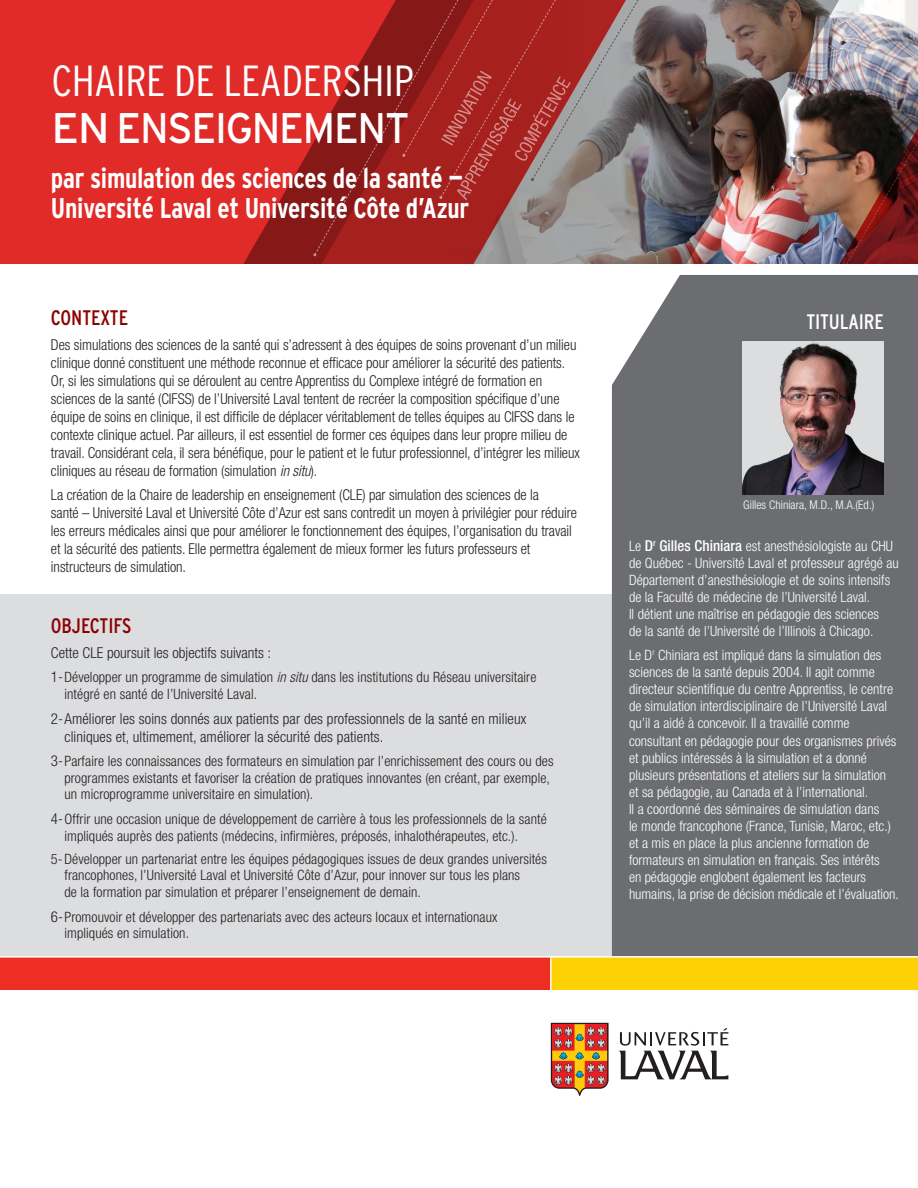
<style>
.page{position:relative;width:918px;height:1188px;background:#fff}
.page>*{position:absolute;margin:0;border:0;box-sizing:border-box;transform-origin:0 0}
.t1{font:300 condensed 43.5px "Interstate";letter-spacing:-.01em;color:#fff;scale:1.05 1}
.t2{font:42.75px "Interstate";letter-spacing:-.03em;color:#fff;scale:1.05 1}
.nom_de_la_CLE{font:700 condensed 28.5px/30px "Interstate";letter-spacing:-.01em;color:#fff;scale:.94 1}
.titre_bourgogne-14_p{font:condensed 21px "Interstate";letter-spacing:-.005em;color:#8b0202}
.titre_blanc-14_pt{font:condensed 21px "Interstate";letter-spacing:-.005em;color:#fff}
.texte_courant{font:300 condensed 15px/18px "Helvetica Neue";letter-spacing:-.005em;color:#231f20}
.puces-10_pt{font:300 condensed 15px/18px "Helvetica Neue";letter-spacing:.005em;color:#231f20}
.texte_blanc{font:300 condensed 14.25px/17.1px "Helvetica Neue";color:#fff}
.puces-10_pt-2{font:300 condensed 14.25px/16.5px "Helvetica Neue";letter-spacing:.005em;color:#231f20}
.texte_blanc-2{font:300 condensed 12px "Helvetica Neue";color:#fff}
.s1{font-style:italic}
.s2{font-size:15px}
.s3{font-weight:500;font-size:15px}
</style>
<div class="page">
<div style="left:0;top:594px;width:918px;height:374px;background:#dcdddf"></div>
<div style="left:612px;top:275px;width:306px;height:681px;background:#6c6d70"></div>
<img style="left:742px;top:341px;width:142px;height:154px">
<img style="left:0;top:0;width:807px;height:264px">
<svg style="left:313px;top:0;width:334px;height:256px;background:#9f4240"></svg>
<img style="left:807px;top:0;width:111px;height:264px">
<svg style="left:619px;top:1028px;width:109px;height:51px"></svg>
<svg style="left:551px;top:1023px;width:58px;height:73px;background:#c6744f"></svg>
<div style="left:551px;top:957px;width:367px;height:33px;background:#fed105"></div>
<div style="left:0;top:957px;width:551px;height:33px;background:#ee2e22"></div>
<hr style="left:0;top:956px;width:918px;height:2px;background:#fff">
<hr style="left:550px;top:957px;width:2px;height:33px;background:#fff">
<p class="t1" style="left:51px;top:56px;width:347px">CHAIRE DE LEADERSHIP</p>
<p class="t2" style="left:51px;top:104px;width:342px">EN ENSEIGNEMENT</p>
<p class="nom_de_la_CLE" style="left:51px;top:163px;width:446px">par simulation des sciences de la santé —<br>Université Laval et Université Côte d’Azur</p>
<p class="titre_bourgogne-14_p" style="left:51px;top:306px;width:79px">CONTEXTE</p>
<p class="texte_courant" style="left:51px;top:335px;width:530px">Des simulations des sciences de la santé qui s’adressent à des équipes de soins provenant d’un milieu clinique donné constituent une méthode reconnue et efficace pour améliorer la sécurité des patients.<br>Or, si les simulations qui se déroulent au centre Apprentiss du Complexe intégré de formation en sciences de la santé (CIFSS) de l’Université Laval tentent de recréer la composition spécifique d’une équipe de soins en clinique, il est difficile de déplacer véritablement de telles équipes au CIFSS dans le contexte clinique actuel. Par ailleurs, il est essentiel de former ces équipes dans leur propre milieu de travail. Considérant cela, il sera bénéfique, pour le patient et le futur professionnel, d’intégrer les milieux cliniques au réseau de formation (simulation <span class="s1">in situ</span>).</p>
<p class="texte_courant" style="left:51px;top:486px;width:527px">La création de la Chaire de leadership en enseignement (CLE) par simulation des sciences de la<br>santé – Université Laval et Université Côte d’Azur est sans contredit un moyen à privilégier pour réduire les erreurs médicales ainsi que pour améliorer le fonctionnement des équipes, l’organisation du travail et la sécurité des patients. Elle permettra également de mieux former les futurs professeurs et instructeurs de simulation.</p>
<p class="titre_bourgogne-14_p" style="left:51px;top:614px;width:82px">OBJECTIFS</p>
<p class="texte_courant" style="left:51px;top:643px;width:222px">Cette CLE poursuit les objectifs suivants :</p>
<p class="puces-10_pt-2" style="left:64px;top:669px;width:473px;text-indent:-14px"><span class="s2">1-</span>Développer un programme de simulation <span class="s1">in situ</span> dans les institutions du Réseau universitaire intégré en santé de l’Université Laval.</p>
<p class="puces-10_pt" style="left:64px;top:709px;width:463px;text-indent:-14px">2-Améliorer les soins donnés aux patients par des professionnels de la santé en milieux cliniques et, ultimement, améliorer la sécurité des patients.</p>
<p class="puces-10_pt-2" style="left:64px;top:753px;width:491px;text-indent:-14px"><span class="s2">3-</span>Parfaire les connaissances des formateurs en simulation par l’enrichissement des cours ou des programmes existants et favoriser la création de pratiques innovantes (en créant, par exemple, un microprogramme universitaire en simulation).</p>
<p class="puces-10_pt-2" style="left:64px;top:811px;width:484px;text-indent:-14px"><span class="s2">4-</span>Offrir une occasion unique de développement de carrière à tous les professionnels de la santé impliqués auprès des patients (médecins, infirmières, préposés, inhalothérapeutes, etc.).</p>
<p class="puces-10_pt-2" style="left:64px;top:850px;width:484px;text-indent:-14px">5-Développer un partenariat entre les équipes pédagogiques issues de deux grandes universités francophones, l’Université Laval et Université Côte d’Azur, pour innover sur tous les plans<br>de la formation par simulation et préparer l’enseignement de demain.</p>
<p class="puces-10_pt-2" style="left:64px;top:908px;width:434px;text-indent:-14px"><span class="s2">6-</span>Promouvoir et développer des partenariats avec des acteurs locaux et internationaux impliqués en simulation.</p>
<p class="titre_blanc-14_pt" style="left:806px;top:310px;width:79px">TITULAIRE</p>
<p class="texte_blanc-2" style="left:743px;top:498px;width:133px">Gilles Chiniara, M.D., M.A.(Ed.)</p>
<p class="texte_blanc" style="left:629px;top:537px;width:271px">Le <span class="s3">D</span><sup>r</sup> <span class="s3">Gilles Chiniara</span> est anesthésiologiste au CHU de Québec - Université Laval et professeur agrégé au Département d’anesthésiologie et de soins intensifs de la Faculté de médecine de l’Université Laval.<br>Il détient une maîtrise en pédagogie des sciences<br>de la santé de l’Université de l’Illinois à Chicago.</p>
<p class="texte_blanc" style="left:629px;top:646px;width:271px">Le D<sup>r</sup> Chiniara est impliqué dans la simulation des sciences de la santé depuis 2004. Il agit comme directeur scientifique du centre Apprentiss, le centre de simulation interdisciplinaire de l’Université Laval qu’il a aidé à concevoir. Il a travaillé comme consultant en pédagogie pour des organismes privés et publics intéressés à la simulation et a donné plusieurs présentations et ateliers sur la simulation et sa pédagogie, au Canada et à l’international.<br>Il a coordonné des séminaires de simulation dans<br>le monde francophone (France, Tunisie, Maroc, etc.) et a mis en place la plus ancienne formation de formateurs en simulation en français. Ses intérêts<br>en pédagogie englobent également les facteurs humains, la prise de décision médicale et l’évaluation.</p>
</div>
